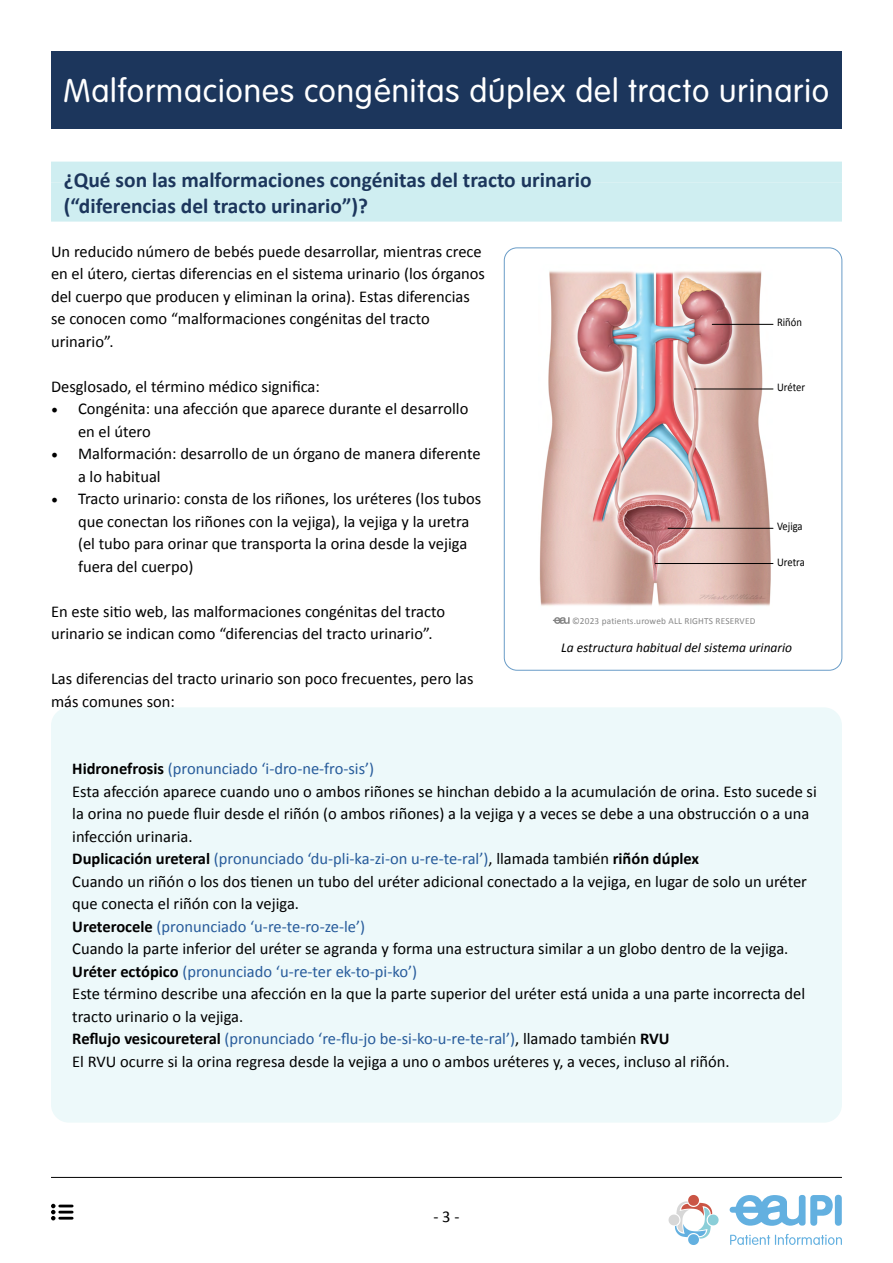
<style>
.page{position:relative;width:893px;height:1263px;background:#fff}
.page>*{position:absolute;margin:0;border:0;box-sizing:border-box;transform-origin:0 0}
.t1{font:300 34.5px "VAG Rundschrift D";letter-spacing:.025em;color:#fff}
.t2{font:700 21.45px/25.5px "Calibri";color:#1c365c}
.t3{font:16.5px/22.5px "Calibri";color:#000}
.t4{font:italic 13.5px "Calibri";color:#000}
.t5{font:11.7px "Calibri";color:#000;scale:.9 1}
.t6{font:9.3px "Calibri";letter-spacing:.02em;color:#878787}
.s1{font-family:"Minion Pro";font-size:18px}
.s2{font-weight:700}
.s3{color:#275b9b}
</style>
<div class="page">
<svg style="left:730px;top:1234px;width:112px;height:11px"></svg>
<svg style="left:730px;top:1195px;width:103px;height:31px"></svg>
<div style="left:835px;top:1195px;width:7px;height:31px;background:#63b0e0;border-radius:4px"></div>
<svg style="left:668px;top:1195px;width:51px;height:50px"></svg>
<div style="left:51px;top:707px;width:791px;height:416px;background:#edf9fa;border-radius:18px"></div>
<div style="left:51px;top:162px;width:791px;height:21px;background:#cfeef1"></div>
<div style="left:51px;top:183px;width:791px;height:39px;background:#cfeef1"></div>
<hr style="left:51px;top:1177px;width:791px;height:1px;background:#000">
<div style="left:504px;top:247px;width:338px;height:424px;border:1px solid #699cc7;border-radius:13px"></div>
<img style="left:539px;top:271px;width:233px;height:335px">
<hr style="left:712px;top:324px;width:61px;height:1px;background:#000">
<hr style="left:694px;top:389px;width:79px;height:1px;background:#000">
<hr style="left:668px;top:528px;width:105px;height:1px;background:#000">
<hr style="left:655px;top:563px;width:118px;height:1px;background:#000">
<svg style="left:553px;top:617px;width:17px;height:7px"></svg>
<div style="left:51px;top:51px;width:791px;height:77px;background:#1c365c"></div>
<svg style="left:51px;top:1204px;width:21px;height:16px"></svg>
<h1 class="t1" style="left:64px;top:72px;width:767px">Malformaciones congénitas dúplex del tracto urinario</h1>
<h2 class="t2" style="left:64px;top:166px;width:529px">¿Qué son las malformaciones congénitas del tracto urinario (“diferencias del tracto urinario”)?</h2>
<p class="t3" style="left:51px;top:239px;width:436px">Un reducido número de bebés puede desarrollar, mientras crece en el útero, ciertas diferencias en el sistema urinario (los órganos del cuerpo que producen y eliminan la orina). Estas diferencias se conocen como “malformaciones congénitas del tracto urinario”.</p>
<p class="t3" style="left:51px;top:374px;width:270px">Desglosado, el término médico significa:</p>
<p class="t3" style="left:78px;top:397px;width:392px;text-indent:-27px"><span class="s1">•</span> Congénita: una afección que aparece durante el desarrollo en el útero</p>
<p class="t3" style="left:78px;top:442px;width:404px;text-indent:-27px"><span class="s1">•</span> Malformación: desarrollo de un órgano de manera diferente a lo habitual</p>
<p class="t3" style="left:78px;top:487px;width:405px;text-indent:-27px"><span class="s1">•</span> Tracto urinario: consta de los riñones, los uréteres (los tubos que conectan los riñones con la vejiga), la vejiga y la uretra (el tubo para orinar que transporta la orina desde la vejiga fuera del cuerpo)</p>
<p class="t3" style="left:51px;top:599px;width:396px">En este sitio web, las malformaciones congénitas del tracto urinario se indican como “diferencias del tracto urinario”.</p>
<p class="t3" style="left:51px;top:667px;width:424px">Las diferencias del tracto urinario son poco frecuentes, pero las más comunes son:</p>
<p class="t5" style="left:777px;top:314px;width:29px">Riñón</p>
<p class="t5" style="left:777px;top:379px;width:33px">Uréter</p>
<p class="t5" style="left:777px;top:518px;width:30px">Vejiga</p>
<p class="t5" style="left:777px;top:554px;width:32px">Uretra</p>
<p class="t6" style="left:572px;top:614px;width:185px">©2023 patients.uroweb ALL RIGHTS RESERVED</p>
<p class="t4" style="left:561px;top:638px;width:233px">La estructura habitual del sistema urinario</p>
<p class="t3" style="left:72px;top:757px;width:746px"><span class="s2">Hidronefrosis</span> <span class="s3">(pronunciado ‘i-dro-ne-fro-sis’)<br></span>Esta afección aparece cuando uno o ambos riñones se hinchan debido a la acumulación de orina. Esto sucede si la orina no puede fluir desde el riñón (o ambos riñones) a la vejiga y a veces se debe a una obstrucción o a una infección urinaria.<br><span class="s2">Duplicación ureteral</span> <span class="s3">(pronunciado ‘du-pli-ka-zi-on u-re-te-ral’)</span>, llamada también <span class="s2">riñón dúplex<br></span>Cuando un riñón o los dos tienen un tubo del uréter adicional conectado a la vejiga, en lugar de solo un uréter que conecta el riñón con la vejiga.<br><span class="s2">Ureterocele</span> <span class="s3">(pronunciado ‘u-re-te-ro-ze-le’)<br></span>Cuando la parte inferior del uréter se agranda y forma una estructura similar a un globo dentro de la vejiga.<br><span class="s2">Uréter ectópico</span> <span class="s3">(pronunciado ‘u-re-ter ek-to-pi-ko’)<br></span>Este término describe una afección en la que la parte superior del uréter está unida a una parte incorrecta del tracto urinario o la vejiga.<br><span class="s2">Reflujo vesicoureteral</span> <span class="s3">(pronunciado ‘re-flu-jo be-si-ko-u-re-te-ral’)</span>, llamado también <span class="s2">RVU<br></span>El RVU ocurre si la orina regresa desde la vejiga a uno o ambos uréteres y, a veces, incluso al riñón.</p>
<p class="t3" style="left:433px;top:1204px;width:27px">- 3 -</p>
</div>
